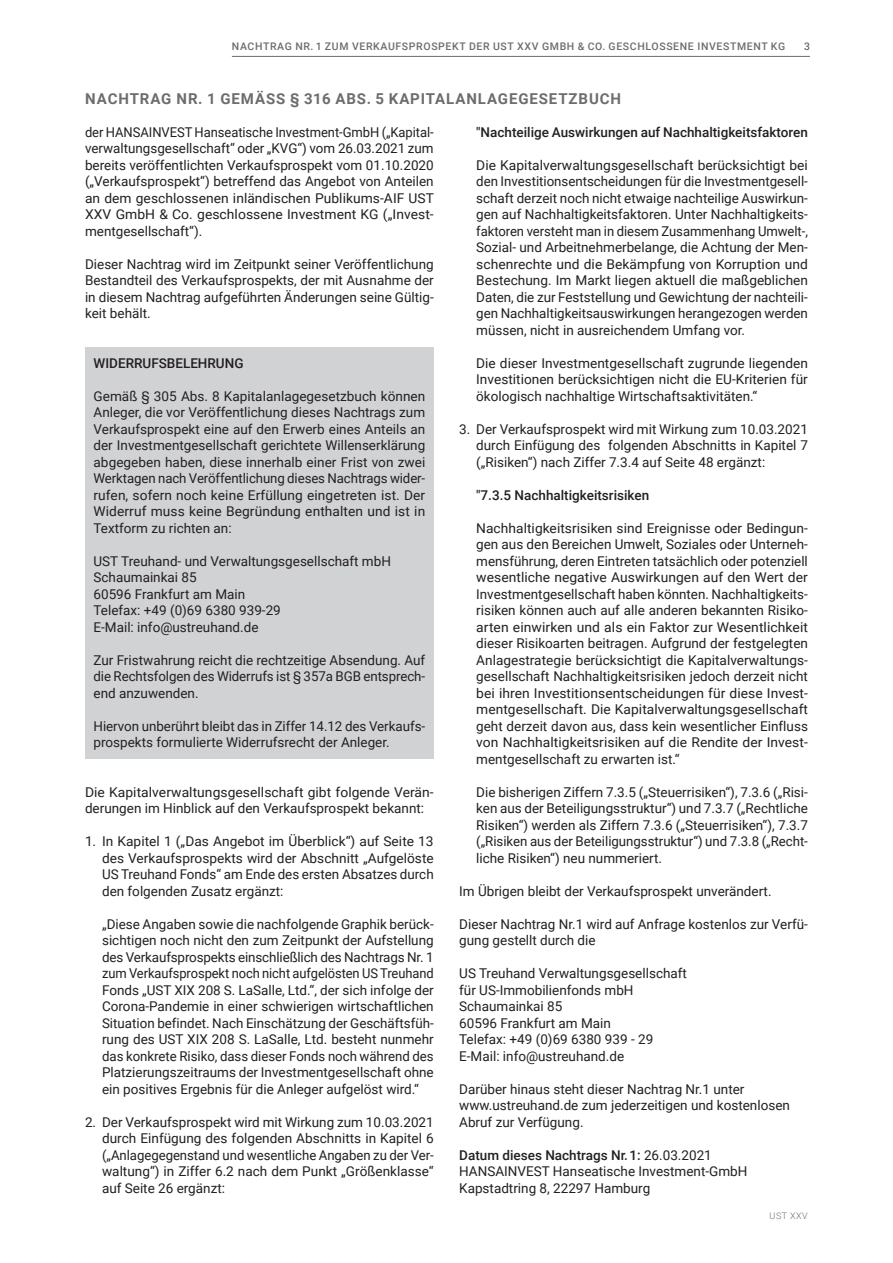
<style>
.page{position:relative;width:893px;height:1263px;background:#fff}
.page>*{position:absolute;margin:0;border:0;box-sizing:border-box;transform-origin:0 0}
.t1{font:700 15px "Roboto";letter-spacing:.06em;color:#6c6d70}
.t2{font:13.5px/16.5px "Roboto";color:#231f20;text-align:justify}
.t3{font:13.5px/16.5px "Roboto";color:#231f20;text-align:justify;scale:.96 1}
.t4{font:500 13.5px "Roboto";color:#231f20}
.t5{font:500 10.5px "Roboto";letter-spacing:.06em;color:#6c6d70}
.t6{font:300 9px "Roboto";letter-spacing:.06em;color:#6c6d70}
.s1{font-weight:500}
</style>
<div class="page">
<div style="left:85px;top:347px;width:349px;height:32px;background:#d1d2d4"></div>
<div style="left:85px;top:363px;width:349px;height:33px;background:#d1d2d4"></div>
<div style="left:85px;top:380px;width:349px;height:164px;background:#d1d2d4"></div>
<div style="left:85px;top:528px;width:349px;height:33px;background:#d1d2d4"></div>
<div style="left:85px;top:545px;width:349px;height:82px;background:#d1d2d4"></div>
<div style="left:85px;top:627px;width:349px;height:33px;background:#d1d2d4"></div>
<div style="left:85px;top:644px;width:349px;height:65px;background:#d1d2d4"></div>
<div style="left:85px;top:693px;width:349px;height:33px;background:#d1d2d4"></div>
<div style="left:85px;top:710px;width:349px;height:49px;background:#d1d2d4"></div>
<hr style="left:232px;top:56px;width:578px;height:1px;background:#6c6d70">
<p class="t5" style="left:232px;top:39px;width:555px">NACHTRAG NR. 1 ZUM VERKAUFSPROSPEKT DER UST XXV GMBH &amp; CO. GESCHLOSSENE INVESTMENT KG</p>
<p class="t5" style="left:804px;top:39px;width:7px">3</p>
<p class="t1" style="left:85px;top:88px;width:537px">NACHTRAG NR. 1 GEMÄSS § 316 ABS. 5 KAPITALANLAGEGESETZBUCH</p>
<p class="t3" style="left:85px;top:123px;width:365px">der HANSAINVEST Hanseatische Investment-GmbH („Kapital&shy;verwaltungsgesellschaft“ oder „KVG“) vom 26.03.2021 zum bereits veröffentlichten Verkaufsprospekt vom 01.10.2020 („Verkaufsprospekt“) betreffend das Angebot von Anteilen an dem geschlossenen inländischen Publikums-AIF UST XXV GmbH &amp; Co. geschlossene Investment KG („Invest&shy;mentgesellschaft“).</p>
<p class="t2" style="left:85px;top:255px;width:350px">Dieser Nachtrag wird im Zeitpunkt seiner Veröffentlichung Bestandteil des Verkaufsprospekts, der mit Ausnahme der in diesem Nachtrag aufgeführten Änderungen seine Gültig&shy;keit behält.</p>
<p class="t4" style="left:94px;top:353px;width:152px">WIDERRUFSBELEHRUNG</p>
<p class="t2" style="left:94px;top:387px;width:333px">Gemäß § 305 Abs. 8 Kapitalanlagegesetzbuch können Anleger, die vor Veröffentlichung dieses Nachtrags zum Verkaufsprospekt eine auf den Erwerb eines Anteils an der Investmentgesellschaft gerichtete Willenserklärung abgegeben haben, diese innerhalb einer Frist von zwei Werktagen nach Veröffentlichung dieses Nachtrags wider&shy;rufen, sofern noch keine Erfüllung eingetreten ist. Der Widerruf muss keine Begründung enthalten und ist in Textform zu richten an:</p>
<p class="t2" style="left:94px;top:552px;width:299px;text-align:left">UST Treuhand- und Verwaltungsgesellschaft mbH<br>Schaumainkai 85<br>60596 Frankfurt am Main<br>Telefax: +49 (0)69 6380 939-29<br>E-Mail: info@ustreuhand.de</p>
<p class="t2" style="left:94px;top:651px;width:333px">Zur Fristwahrung reicht die rechtzeitige Absendung. Auf die Rechtsfolgen des Widerrufs ist § 357a BGB entsprech&shy;end anzuwenden.</p>
<p class="t2" style="left:94px;top:717px;width:333px">Hiervon unberührt bleibt das in Ziffer 14.12 des Verkaufs&shy;prospekts formulierte Widerrufsrecht der Anleger.</p>
<p class="t2" style="left:85px;top:783px;width:350px">Die Kapitalverwaltungsgesellschaft gibt folgende Verän&shy;derungen im Hinblick auf den Verkaufsprospekt bekannt:</p>
<p class="t2" style="left:102px;top:832px;width:333px;text-indent:-17px">1. In Kapitel 1 („Das Angebot im Überblick“) auf Seite 13 des Verkaufsprospekts wird der Abschnitt „Aufgelöste US Treuhand Fonds“ am Ende des ersten Absatzes durch den folgenden Zusatz ergänzt:</p>
<p class="t2" style="left:102px;top:915px;width:333px">„Diese Angaben sowie die nachfolgende Graphik berück&shy;sichtigen noch nicht den zum Zeitpunkt der Aufstellung des Verkaufsprospekts einschließlich des Nachtrags Nr. 1 zum Verkaufsprospekt noch nicht aufgelösten US Treuhand Fonds „UST XIX 208 S. LaSalle, Ltd.“, der sich infolge der Corona-Pandemie in einer schwierigen wirtschaftlichen Situation befindet. Nach Einschätzung der Geschäftsfüh&shy;rung des UST XIX 208 S. LaSalle, Ltd. besteht nunmehr das konkrete Risiko, dass dieser Fonds noch während des Platzierungszeitraums der Investmentgesellschaft ohne ein positives Ergebnis für die Anleger aufgelöst wird.“</p>
<p class="t2" style="left:102px;top:1113px;width:333px;text-indent:-17px">2. Der Verkaufsprospekt wird mit Wirkung zum 10.03.2021 durch Einfügung des folgenden Abschnitts in Kapitel 6 („Anlagegegenstand und wesentliche Angaben zu der Ver&shy;waltung“) in Ziffer 6.2 nach dem Punkt „Größenklasse“ auf Seite 26 ergänzt:</p>
<p class="t4" style="left:476px;top:122px;width:333px">"Nachteilige Auswirkungen auf Nachhaltigkeitsfaktoren</p>
<p class="t2" style="left:476px;top:156px;width:333px">Die Kapitalverwaltungsgesellschaft berücksichtigt bei den Investitionsentscheidungen für die Investmentgesell&shy;schaft derzeit noch nicht etwaige nachteilige Auswirkun&shy;gen auf Nachhaltigkeitsfaktoren. Unter Nachhaltigkeits&shy;faktoren versteht man in diesem Zusammenhang Umwelt-, Sozial- und Arbeitnehmerbelange, die Achtung der Men&shy;schenrechte und die Bekämpfung von Korruption und Bestechung. Im Markt liegen aktuell die maßgeblichen Daten, die zur Feststellung und Gewichtung der nachteili&shy;gen Nachhaltigkeitsauswirkungen herangezogen werden müssen, nicht in ausreichendem Umfang vor.</p>
<p class="t2" style="left:476px;top:354px;width:333px">Die dieser Investmentgesellschaft zugrunde liegenden Investitionen berücksichtigen nicht die EU-Kriterien für ökologisch nachhaltige Wirtschaftsaktivitäten.“</p>
<p class="t2" style="left:476px;top:420px;width:333px;text-indent:-17px">3. Der Verkaufsprospekt wird mit Wirkung zum 10.03.2021 durch Einfügung des folgenden Abschnitts in Kapitel 7 („Risiken“) nach Ziffer 7.3.4 auf Seite 48 ergänzt:</p>
<p class="t4" style="left:476px;top:485px;width:174px">"7.3.5 Nachhaltigkeitsrisiken</p>
<p class="t2" style="left:476px;top:519px;width:333px">Nachhaltigkeitsrisiken sind Ereignisse oder Bedingun&shy;gen aus den Bereichen Umwelt, Soziales oder Unterneh&shy;mensführung, deren Eintreten tatsächlich oder potenziell wesentliche negative Auswirkungen auf den Wert der Investmentgesellschaft haben könnten. Nachhaltigkeits&shy;risiken können auch auf alle anderen bekannten Risiko&shy;arten einwirken und als ein Faktor zur Wesentlichkeit dieser Risikoarten beitragen. Aufgrund der festgelegten Anlagestrategie berücksichtigt die Kapitalverwaltungs&shy;gesellschaft Nachhaltigkeitsrisiken jedoch derzeit nicht bei ihren Investitionsentscheidungen für diese Invest&shy;mentgesellschaft. Die Kapitalverwaltungsgesellschaft geht derzeit davon aus, dass kein wesentlicher Einfluss von Nachhaltigkeitsrisiken auf die Rendite der Invest&shy;mentgesellschaft zu erwarten ist.“</p>
<p class="t2" style="left:476px;top:783px;width:333px">Die bisherigen Ziffern 7.3.5 („Steuerrisiken“), 7.3.6 („Risi&shy;ken aus der Beteiligungsstruktur“) und 7.3.7 („Rechtliche Risiken“) werden als Ziffern 7.3.6 („Steuerrisiken“), 7.3.7 („Risiken aus der Beteiligungsstruktur“) und 7.3.8 („Recht&shy;liche Risiken“) neu nummeriert.</p>
<p class="t2" style="left:459px;top:882px;width:314px">Im Übrigen bleibt der Verkaufsprospekt unverändert.</p>
<p class="t2" style="left:459px;top:915px;width:350px">Dieser Nachtrag Nr.1 wird auf Anfrage kostenlos zur Verfü&shy;gung gestellt durch die</p>
<p class="t2" style="left:459px;top:964px;width:229px;text-align:left">US Treuhand Verwaltungsgesellschaft für US-Immobilienfonds mbH<br>Schaumainkai 85<br>60596 Frankfurt am Main<br>Telefax: +49 (0)69 6380 939 - 29<br>E-Mail: info@ustreuhand.de</p>
<p class="t2" style="left:459px;top:1080px;width:332px;text-align:left">Darüber hinaus steht dieser Nachtrag Nr.1 unter www.ustreuhand.de zum jederzeitigen und kostenlosen<br>Abruf zur Verfügung.</p>
<p class="t2" style="left:459px;top:1146px;width:290px;text-align:left"><span class="s1">Datum dieses Nachtrags Nr. 1:</span> 26.03.2021<br>HANSAINVEST Hanseatische Investment-GmbH<br>Kapstadtring 8, 22297 Hamburg</p>
<p class="t6" style="left:770px;top:1210px;width:40px">UST XXV</p>
</div>
